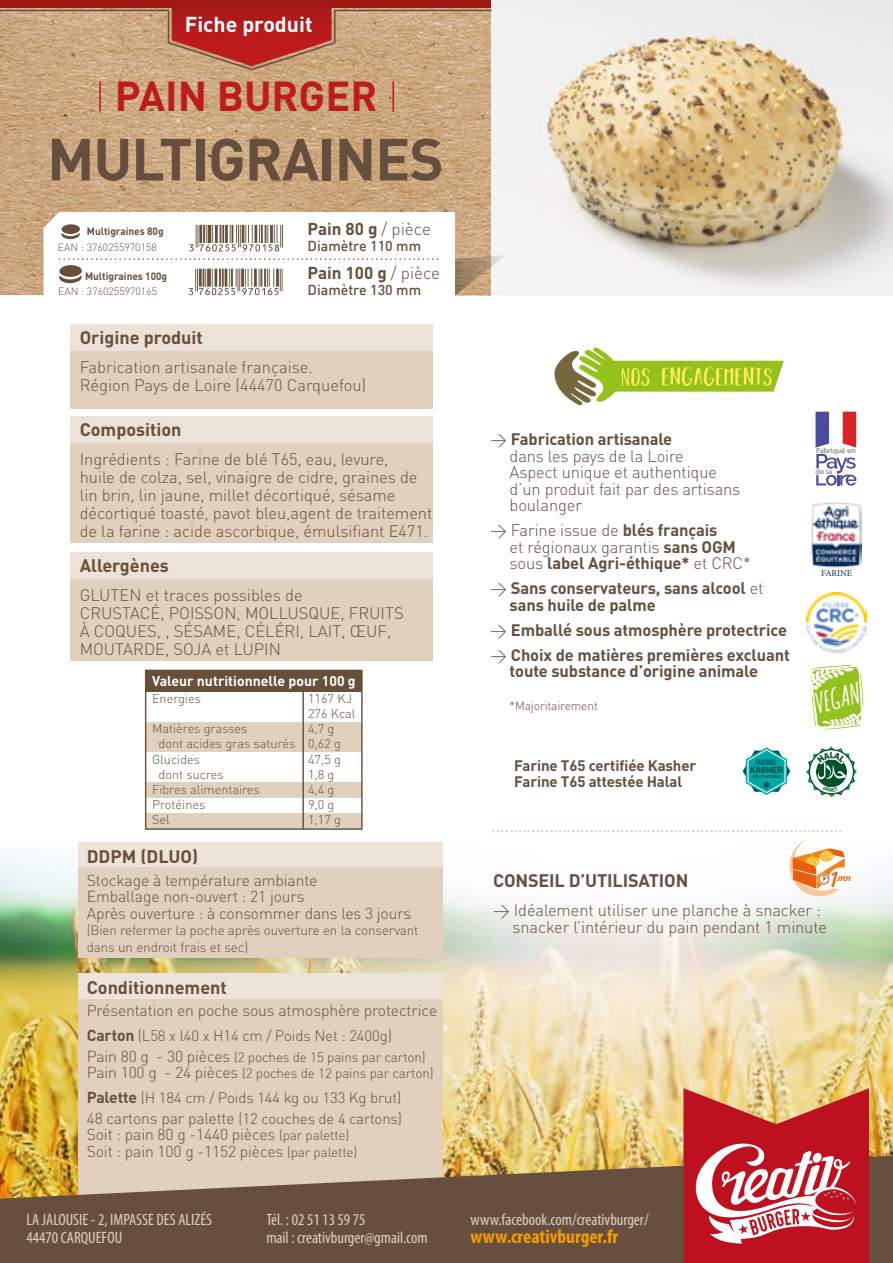
<style>
.page{position:relative;width:893px;height:1263px;background:#fff}
.page>*{position:absolute;margin:0;border:0;box-sizing:border-box;transform-origin:0 0}
.t1{font:700 58.5px "DIN";letter-spacing:-.02em;color:#674f3f}
.t2{font:700 41.25px "DIN";color:#be1c1c}
.t3{font:italic 27.15px "Amatic";color:#fff}
.t4{font:700 21.3px "DIN";color:#fff}
.t5{font:19.5px "Minion Pro";color:#e1d0bd}
.t6{font:700 condensed 19.5px "Myriad Pro";color:#f59c00}
.t7{font:700 18px "DIN";color:#664f3f}
.t8{font:700 18px "DIN";color:#674f39}
.t9{font:700 17.1px "DIN";color:#674f39}
.t10{font:300 16.5px/18px "DIN";letter-spacing:-.005em;color:#674f39}
.t11{font:300 16.5px/16.5px "DIN";letter-spacing:-.01em;color:#664f3f}
.t12{font:700 16.5px/16.5px "DIN";letter-spacing:-.01em;color:#664f3f}
.t13{font:condensed 16.5px "Myriad Pro";color:#e1d0bd}
.t14{font:300 15.75px/16.5px "DIN";letter-spacing:-.01em;color:#664f3f}
.t15{font:300 15px/20.7px "DIN";letter-spacing:-.01em;color:#664f3f}
.t16{font:700 15px/16.5px "DIN";letter-spacing:-.01em;color:#664f3f}
.t17{font:500 14.25px "DIN";color:#674f39}
.t18{font:700 14.1px "DIN";color:#fff}
.t19{font:300 13.5px/16.5px "DIN";letter-spacing:-.01em;color:#664f3f}
.t20{font:300 12.75px/15.1px "DIN";color:#674f39}
.t21{font:300 12px "DIN";letter-spacing:-.01em;color:#664f3f}
.t22{font:10.8px "Freehand 521 BT Regular C";color:#e95d0f}
.t23{font:300 10.5px "DIN";color:#674f39}
.t24{font:700 10.5px "DIN";color:#674f39;scale:.96 1}
.t25{font:9px "Minion Pro";color:#052e5c}
.t26{font:8.85px "Con SC";color:#00545b}
.t27{font:700 7.8px "DIN Condensed";color:#00545b}
.t28{font:600 7.05px "Raleway";color:#797979}
.t29{font:700 4.35px "DIN Condensed";color:#00545b}
.s1{font-weight:300}
.s2{font-weight:700;font-size:15.75px}
.s3{font-size:15.75px}
.s4{font-size:13.5px}
.s5{font-weight:700}
.s6{font-size:21.15px}
</style>
<div class="page">
<img style="left:0;top:71px;width:492px;height:224px">
<img style="left:492px;top:0;width:401px;height:295px">
<div style="left:70px;top:324px;width:363px;height:35px;background:#ece2d7"></div>
<div style="left:70px;top:416px;width:363px;height:35px;background:#ece2d7"></div>
<div style="left:70px;top:552px;width:363px;height:34px;background:#ece2d7"></div>
<div style="left:70px;top:351px;width:363px;height:57px;background:#e1d0bd"></div>
<div style="left:70px;top:443px;width:363px;height:100px;background:#e1d0bd"></div>
<div style="left:70px;top:579px;width:363px;height:82px;background:#e1d0bd"></div>
<div style="left:146px;top:670px;width:216px;height:22px;background:#674f39"></div>
<div style="left:145px;top:722px;width:217px;height:30px;background:#e1d0bd"></div>
<div style="left:145px;top:782px;width:217px;height:15px;background:#e1d0bd"></div>
<div style="left:145px;top:813px;width:217px;height:15px;background:#e1d0bd"></div>
<div style="left:145px;top:670px;width:218px;height:160px;border:1px solid #674f39"></div>
<hr style="left:302px;top:690px;width:2px;height:139px;background:#674f39">
<hr style="left:99px;top:82px;width:2px;height:29px;background:#be1c1c">
<hr style="left:392px;top:82px;width:2px;height:29px;background:#be1c1c">
<svg style="left:0;top:0;width:493px;height:71px;background:#c1795f"></svg>
<svg style="left:44px;top:212px;width:462px;height:84px"></svg>
<img style="left:0;top:849px;width:893px;height:306px">
<img style="left:807px;top:593px;width:59px;height:60px">
<img style="left:811px;top:502px;width:50px;height:65px">
<svg style="left:815px;top:412px;width:41px;height:35px"></svg>
<svg style="left:816px;top:454px;width:40px;height:32px"></svg>
<div style="left:78px;top:842px;width:365px;height:25px;background:#ede3d8"></div>
<div style="left:78px;top:974px;width:365px;height:25px;background:#ede3d8"></div>
<div style="left:78px;top:867px;width:365px;height:91px;background:#e1d0bd"></div>
<div style="left:78px;top:999px;width:365px;height:205px;background:#e1d0bd"></div>
<svg style="left:0;top:1155px;width:893px;height:108px;background:#826b52"></svg>
<svg style="left:683px;top:1088px;width:186px;height:175px"></svg>
<svg style="left:789px;top:839px;width:66px;height:57px"></svg>
<svg style="left:743px;top:747px;width:47px;height:48px"></svg>
<svg style="left:554px;top:347px;width:230px;height:58px"></svg>
<svg style="left:810px;top:665px;width:53px;height:64px"></svg>
<svg style="left:806px;top:746px;width:51px;height:51px"></svg>
<p class="t4" style="left:185px;top:10px;width:129px">Fiche produit</p>
<h2 class="t2" style="left:115px;top:69px;width:264px">PAIN BURGER</h2>
<h1 class="t1" style="left:47px;top:121px;width:398px">MULTIGRAINES</h1>
<p class="t9" style="left:308px;top:218px;width:125px">Pain 80 g <span class="s1">/ pièce</span></p>
<p class="t17" style="left:308px;top:237px;width:115px">Diamètre 110 mm</p>
<p class="t9" style="left:308px;top:262px;width:134px">Pain 100 g <span class="s1">/ pièce</span></p>
<p class="t24" style="left:87px;top:225px;width:81px">Multigraines 80g</p>
<p class="t24" style="left:85px;top:269px;width:87px">Multigraines 100g</p>
<p class="t23" style="left:58px;top:241px;width:100px">EAN : 3760255970158</p>
<p class="t23" style="left:58px;top:285px;width:100px">EAN : 3760255970165</p>
<p class="t17" style="left:308px;top:280px;width:115px">Diamètre 130 mm</p>
<p class="t8" style="left:80px;top:326px;width:125px">Origine produit</p>
<p class="t10" style="left:80px;top:358px;width:288px">Fabrication artisanale française.<br>Région Pays de Loire (44470 Carquefou)</p>
<p class="t8" style="left:80px;top:418px;width:103px">Composition</p>
<p class="t10" style="left:80px;top:450px;width:354px">Ingrédients : Farine de blé T65, eau, levure,<br>huile de colza, sel, vinaigre de cidre, graines de lin brin, lin jaune, millet décortiqué, sésame décortiqué toasté, pavot bleu,agent de traitement de la farine : acide ascorbique, émulsifiant E471.</p>
<p class="t8" style="left:80px;top:554px;width:91px">Allergènes</p>
<p class="t10" style="left:80px;top:586px;width:326px">GLUTEN et traces possibles de<br>CRUSTACÉ, POISSON, MOLLUSQUE, FRUITS<br>À COQUES, , SÉSAME, CÉLÉRI, LAIT, ŒUF,<br>MOUTARDE, SOJA et LUPIN</p>
<p class="t18" style="left:152px;top:672px;width:205px">Valeur nutritionnelle pour 100 g</p>
<p class="t20" style="left:152px;top:690px;width:50px">Energies</p>
<p class="t20" style="left:308px;top:690px;width:49px">1167 KJ<br>276 Kcal</p>
<p class="t20" style="left:152px;top:721px;width:97px">Matières grasses</p>
<p class="t20" style="left:308px;top:721px;width:28px">4,7 g</p>
<p class="t20" style="left:159px;top:736px;width:184px">dont acides gras saturés 0,62 g</p>
<p class="t20" style="left:152px;top:751px;width:50px">Glucides</p>
<p class="t20" style="left:308px;top:751px;width:34px">47,5 g</p>
<p class="t20" style="left:159px;top:766px;width:67px">dont sucres</p>
<p class="t20" style="left:308px;top:766px;width:28px">1,8 g</p>
<p class="t20" style="left:152px;top:782px;width:109px">Fibres alimentaires</p>
<p class="t20" style="left:308px;top:782px;width:28px">4,4 g</p>
<p class="t20" style="left:152px;top:797px;width:55px">Protéines</p>
<p class="t20" style="left:308px;top:797px;width:28px">9,0 g</p>
<p class="t20" style="left:152px;top:812px;width:19px">Sel</p>
<p class="t20" style="left:308px;top:812px;width:34px">1,17 g</p>
<p class="t7" style="left:87px;top:844px;width:113px">DDPM (DLUO)</p>
<p class="t14" style="left:87px;top:872px;width:326px">Stockage à température ambiante<br>Emballage non-ouvert : 21 jours<br>Après ouverture : à consommer dans les 3 jours</p>
<p class="t19" style="left:87px;top:922px;width:333px">(Bien refermer la poche après ouverture en la conservant dans un endroit frais et sec)</p>
<p class="t7" style="left:87px;top:976px;width:142px">Conditionnement</p>
<p class="t14" style="left:87px;top:1002px;width:352px">Présentation en poche sous atmosphère protectrice</p>
<p class="t15" style="left:87px;top:1025px;width:307px"><span class="s2">Carton</span> (L58 x l40 x H14 cm / Poids Net : 2400g)</p>
<p class="t19" style="left:87px;top:1048px;width:348px"><span class="s3">Pain 80 g - 30 pièces</span> (2 poches de 15 pains par carton)<br><span class="s3">Pain 100 g - 24 pièces</span> (2 poches de 12 pains par carton)</p>
<p class="t15" style="left:87px;top:1087px;width:317px"><span class="s2">Palette</span> (H 184 cm / Poids 144 kg ou 133 Kg brut)<br><span class="s3">48 cartons par palette</span> (12 couches de 4 cartons)</p>
<p class="t14" style="left:87px;top:1126px;width:272px">Soit : pain 80 g -1440 pièces <span class="s4">(par palette)<br></span>Soit : pain 100 g -1152 pièces <span class="s4">(par palette)</span></p>
<p class="t11" style="left:510px;top:431px;width:232px;text-indent:-20px">&gt; <span class="s5">Fabrication artisanale<br></span>dans les pays de la Loire<br>Aspect unique et authentique d’un produit fait par des artisans boulanger</p>
<p class="t11" style="left:510px;top:522px;width:243px;text-indent:-20px">&gt; Farine issue de <span class="s5">blés français<br></span>et régionaux garantis <span class="s5">sans OGM </span>sous <span class="s5">label Agri-éthique*</span> et CRC*</p>
<p class="t12" style="left:510px;top:579px;width:255px;text-indent:-20px"><span class="s1">&gt;</span> Sans conservateurs, sans alcool <span class="s1">et </span>sans huile de palme</p>
<p class="t12" style="left:490px;top:617px;width:301px;line-height:25px"><span class="s1">&gt;</span> Emballé sous atmosphère protectrice <span class="s1">&gt;</span> Choix de matières premières excluant</p>
<p class="t12" style="left:510px;top:662px;width:250px">toute substance d’origine animale</p>
<p class="t21" style="left:510px;top:699px;width:90px">*Majoritairement</p>
<p class="t16" style="left:514px;top:756px;width:183px">Farine T65 certifiée Kasher<br>Farine T65 attestée Halal</p>
<p class="t27" style="left:756px;top:757px;width:21px">FARINES</p>
<p class="t29" style="left:753px;top:774px;width:30px">QUALITÉ ARTISANALE</p>
<p class="t26" style="left:750px;top:767px;width:34px">KASHER</p>
<p class="t28" style="left:816px;top:446px;width:41px">Fabriqué en</p>
<p class="t28" style="left:816px;top:467px;width:18px">de la</p>
<p class="t25" style="left:821px;top:567px;width:32px">FARINE</p>
<h3 class="t3" style="left:809px;top:686px;width:48px;rotate:-15deg">VEGAN</h3>
<p class="t5" style="left:491px;top:813px;width:353px">...............................................................................</p>
<p class="t22" style="left:829px;top:870px;width:24px"><span class="s6">1</span>mn</p>
<p class="t7" style="left:493px;top:869px;width:197px">CONSEIL D’UTILISATION</p>
<p class="t11" style="left:512px;top:902px;width:316px;text-indent:-20px">&gt; Idéalement utiliser une planche à snacker : snacker l’intérieur du pain pendant 1 minute</p>
<p class="t13" style="left:26px;top:1210px;width:187px">LA JALOUSIE - 2, IMPASSE DES ALIZÉS</p>
<p class="t13" style="left:266px;top:1210px;width:101px">Tél. : 02 51 13 59 75</p>
<p class="t13" style="left:470px;top:1210px;width:180px">www.facebook.com/creativburger/</p>
<p class="t13" style="left:26px;top:1228px;width:97px">44470 CARQUEFOU</p>
<p class="t13" style="left:266px;top:1228px;width:163px">mail : creativburger@gmail.com</p>
<p class="t6" style="left:470px;top:1224px;width:149px">www.creativburger.fr</p>
</div>
